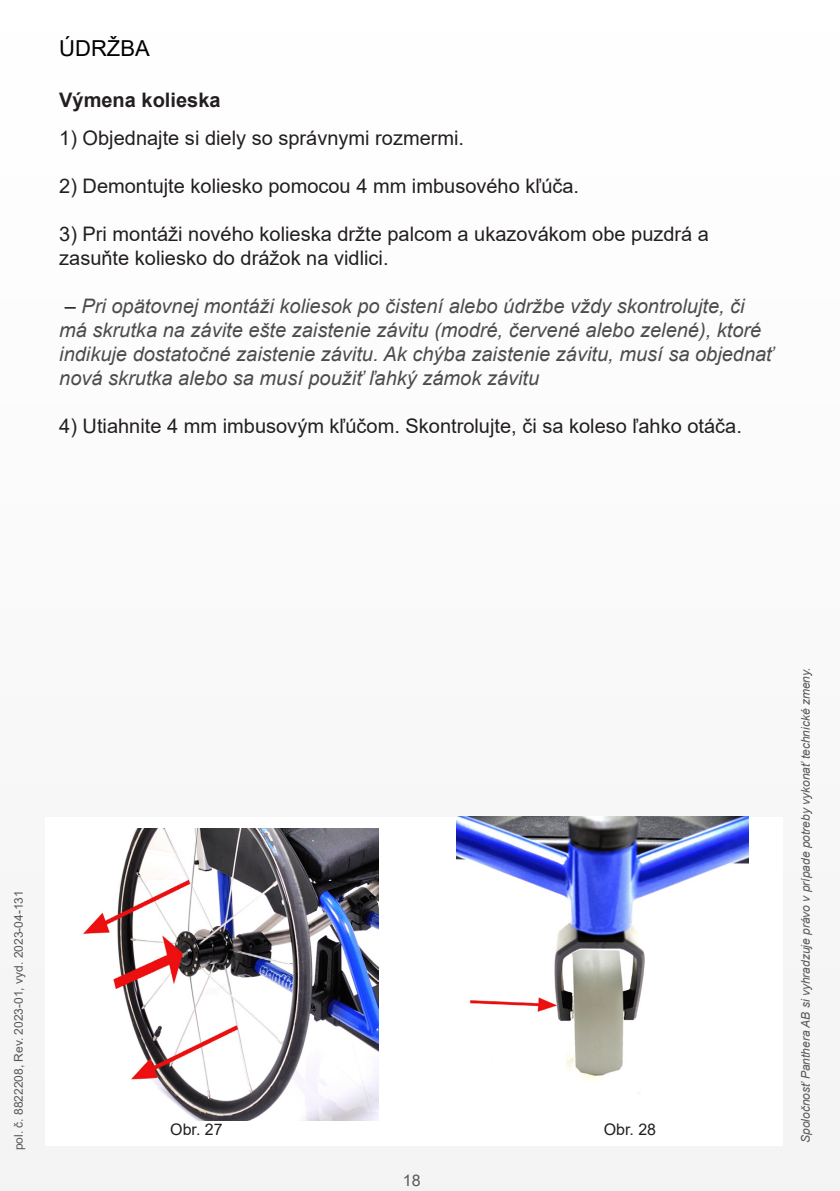
<style>
.page{position:relative;width:840px;height:1191px;background:#fff}
.page>*{position:absolute;margin:0;border:0;box-sizing:border-box;transform-origin:0 0}
.t1{font:22px "Arial";color:#000}
.t2{font:italic 20px/24px "Arial";color:#4b4c4d}
.t3{font:20px/24px "Arial";color:#231f20}
.t4{font:700 20px "Arial";color:#231f20}
.t5{font:16px "Arial";color:#231f20}
.t6{font:16px "Arial";color:#57585a}
.t7{font:italic 12px "Arial";color:#57585a}
.t8{font:12px "Arial";color:#57585a}
.s1{color:#231f20}
</style>
<div class="page">
<img style="left:456px;top:816px;width:292px;height:278px">
<img style="left:83px;top:828px;width:295px;height:292px">
<p class="t1" style="left:59px;top:34px;width:92px">ÚDRŽBA</p>
<p class="t4" style="left:59px;top:86px;width:163px">Výmena kolieska</p>
<p class="t3" style="left:59px;top:126px;width:406px">1) Objednajte si diely so správnymi rozmermi.</p>
<p class="t3" style="left:59px;top:174px;width:521px">2) Demontujte koliesko pomocou 4 mm imbusového kľúča.</p>
<p class="t3" style="left:59px;top:222px;width:651px">3) Pri montáži nového kolieska držte palcom a ukazovákom obe puzdrá a zasuňte koliesko do drážok na vidlici.</p>
<p class="t2" style="left:59px;top:294px;width:715px"><span class="s1">–</span> Pri opätovnej montáži koliesok po čistení alebo údržbe vždy skontrolujte, či<br>má skrutka na závite ešte zaistenie závitu (modré, červené alebo zelené), ktoré indikuje dostatočné zaistenie závitu. Ak chýba zaistenie závitu, musí sa objednať nová skrutka alebo sa musí použiť ľahký zámok závitu</p>
<p class="t3" style="left:59px;top:414px;width:683px">4) Utiahnite 4 mm imbusovým kľúčom. Skontrolujte, či sa koleso ľahko otáča.</p>
<p class="t8" style="left:10px;top:1150px;width:261px;rotate:-90deg">pol. č. 8822208, Rev. 2023-01, vyd. 2023-04-131</p>
<p class="t5" style="left:170px;top:1117px;width:54px">Obr. 27</p>
<p class="t5" style="left:603px;top:1117px;width:54px">Obr. 28</p>
<p class="t6" style="left:403px;top:1169px;width:19px">18</p>
<p class="t7" style="left:797px;top:1143px;width:477px;rotate:-90deg">Spoločnosť Panthera AB si vyhradzuje právo v prípade potreby vykonať technické zmeny.</p>
</div>
